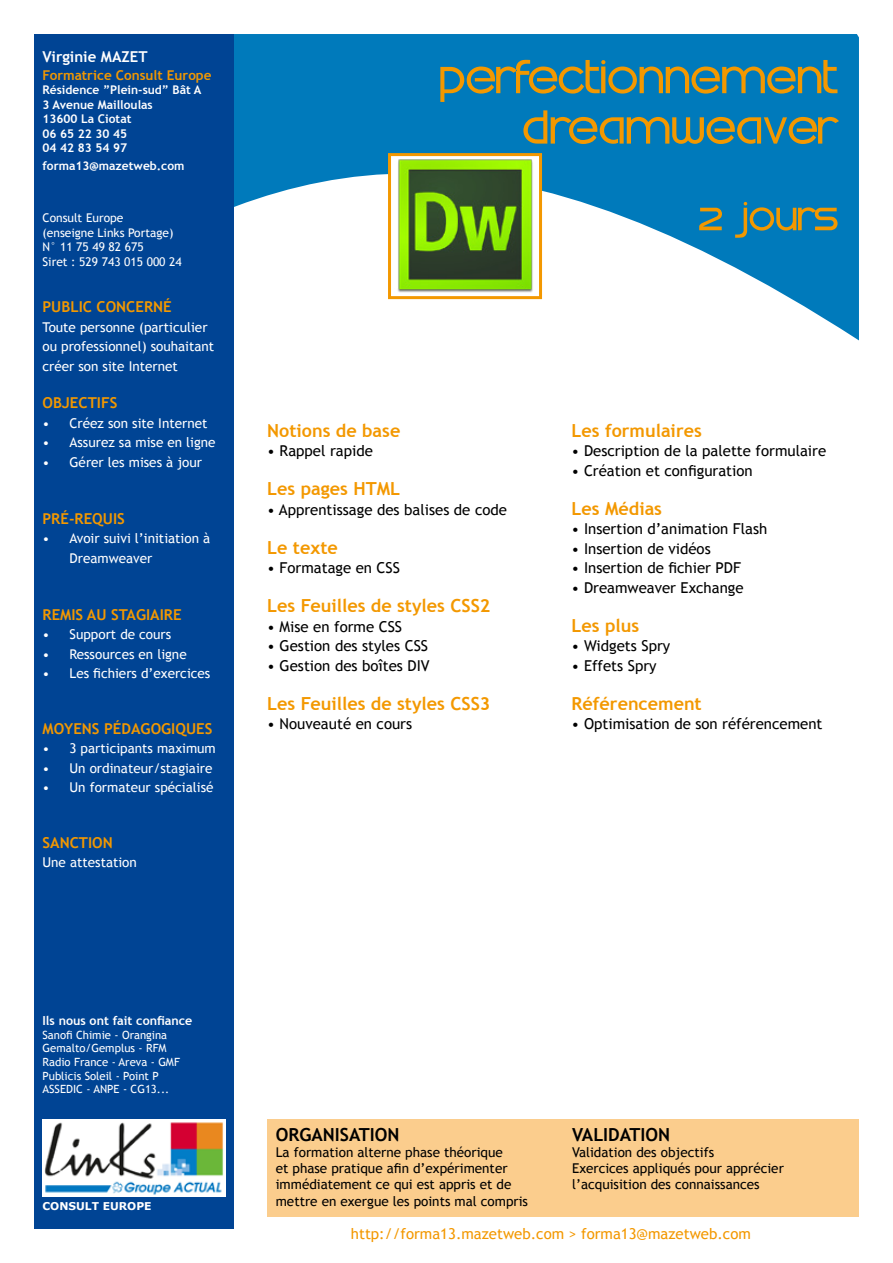
<style>
.page{position:relative;width:893px;height:1263px;background:#fff}
.page>*{position:absolute;margin:0;border:0;box-sizing:border-box;transform-origin:0 0}
.t1{font:700 18px "Trebuchet MS";color:#f39800}
.t2{font:700 18px "Trebuchet MS";color:#000}
.t3{font:15px "Trebuchet MS";color:#000}
.t4{font:700 15px "Trebuchet MS";color:#f39800}
.t5{font:15px "Trebuchet MS";color:#f39800}
.t6{font:700 15px "Trebuchet MS";color:#fff}
.t7{font:13.5px/19.5px "Trebuchet MS";color:#fff}
.t8{font:13.5px/16.2px "Trebuchet MS";color:#000}
.t9{font:700 13.5px "Trebuchet MS";color:#f39800}
.t10{font:700 12.45px "Trebuchet MS";color:#fff}
.t11{font:700 12px/14.4px "Trebuchet MS";color:#fff}
.t12{font:12px/14.4px "Trebuchet MS";color:#fff}
.t13{font:11.25px/13.6px "Trebuchet MS";color:#fff}
.t14{font:700 10.8px "Verdana";color:#fff}
</style>
<div class="page">
<svg style="left:234px;top:34px;width:625px;height:306px;fill:#007abb"></svg>
<div style="left:34px;top:34px;width:200px;height:1195px;background:#004494"></div>
<img style="left:43px;top:1120px;width:182px;height:76px">
<svg style="left:699px;top:202px;width:138px;height:36px;background:#3a818d"></svg>
<div style="left:267px;top:1119px;width:592px;height:98px;background:#fbcd8d"></div>
<svg style="left:523px;top:110px;width:316px;height:34px;background:#4b8380"></svg>
<svg style="left:440px;top:60px;width:397px;height:42px;background:#408188"></svg>
<div style="left:389px;top:155px;width:151px;height:143px;background:#fff"></div>
<img style="left:398px;top:159px;width:135px;height:134px">
<div style="left:388px;top:153px;width:154px;height:146px;border:3px solid #f39800"></div>
<p class="t6" style="left:43px;top:47px;width:107px">Virginie MAZET</p>
<p class="t9" style="left:43px;top:67px;width:171px">Formatrice Consult Europe</p>
<p class="t11" style="left:43px;top:83px;width:160px">Résidence ”Plein-sud” Bât A<br>3 Avenue Mailloulas<br>13600 La Ciotat<br>06 65 22 30 45<br>04 42 83 54 97</p>
<p class="t11" style="left:43px;top:159px;width:144px">forma13@mazetweb.com</p>
<p class="t12" style="left:43px;top:211px;width:141px">Consult Europe<br>(enseigne Links Portage)<br>N° 11 75 49 82 675<br>Siret : 529 743 015 000 24</p>
<p class="t4" style="left:43px;top:298px;width:131px">PUBLIC CONCERNÉ</p>
<p class="t7" style="left:43px;top:317px;width:173px">Toute personne (particulier ou professionnel) souhaitant créer son site Internet</p>
<p class="t4" style="left:43px;top:394px;width:76px">OBJECTIFS</p>
<p class="t7" style="left:43px;top:413px;width:166px">• Créez son site Internet</p>
<p class="t7" style="left:43px;top:433px;width:175px">• Assurez sa mise en ligne</p>
<p class="t7" style="left:43px;top:452px;width:161px">• Gérer les mises à jour</p>
<p class="t4" style="left:43px;top:509px;width:84px">PRÉ-REQUIS</p>
<p class="t7" style="left:70px;top:529px;width:142px;text-indent:-27px">• Avoir suivi l’initiation à<br>Dreamweaver</p>
<p class="t4" style="left:43px;top:605px;width:141px">REMIS AU STAGIAIRE</p>
<p class="t7" style="left:43px;top:625px;width:130px">• Support de cours</p>
<p class="t7" style="left:43px;top:644px;width:146px">• Ressources en ligne</p>
<p class="t7" style="left:43px;top:664px;width:169px">• Les fichiers d’exercices</p>
<p class="t4" style="left:43px;top:719px;width:41px">Moyens</p>
<p class="t4" style="left:104px;top:719px;width:37px">pé dagogiques</p>
<p class="t7" style="left:43px;top:739px;width:175px">• 3 participants maximum</p>
<p class="t7" style="left:43px;top:758px;width:171px">• Un ordinateur/stagiaire</p>
<p class="t7" style="left:43px;top:778px;width:172px">• Un formateur spécialisé</p>
<p class="t4" style="left:43px;top:833px;width:72px">SANCTION</p>
<p class="t7" style="left:43px;top:853px;width:96px">Une attestation</p>
<p class="t1" style="left:267px;top:419px;width:135px">Notions de base</p>
<p class="t3" style="left:267px;top:442px;width:107px">• Rappel rapide</p>
<p class="t1" style="left:267px;top:477px;width:134px">Les pages HTML</p>
<p class="t3" style="left:267px;top:500px;width:241px">• Apprentissage des balises de code</p>
<p class="t1" style="left:267px;top:536px;width:72px">Le texte</p>
<p class="t3" style="left:267px;top:559px;width:134px">• Formatage en CSS</p>
<p class="t1" style="left:267px;top:594px;width:225px">Les Feuilles de styles CSS2</p>
<p class="t3" style="left:267px;top:617px;width:136px">• Mise en forme CSS</p>
<p class="t3" style="left:267px;top:637px;width:162px">• Gestion des styles CSS</p>
<p class="t3" style="left:267px;top:656px;width:164px">• Gestion des boîtes DIV</p>
<p class="t1" style="left:267px;top:692px;width:225px">Les Feuilles de styles CSS3</p>
<p class="t3" style="left:267px;top:715px;width:146px">• Nouveauté en cours</p>
<p class="t1" style="left:572px;top:419px;width:132px">Les formulaires</p>
<p class="t3" style="left:572px;top:442px;width:256px">• Description de la palette formulaire</p>
<p class="t3" style="left:572px;top:461px;width:183px">• Création et configuration</p>
<p class="t1" style="left:572px;top:497px;width:92px">Les Médias</p>
<p class="t3" style="left:572px;top:520px;width:197px">• Insertion d’animation Flash</p>
<p class="t3" style="left:572px;top:539px;width:141px">• Insertion de vidéos</p>
<p class="t3" style="left:572px;top:559px;width:171px">• Insertion de fichier PDF</p>
<p class="t3" style="left:572px;top:578px;width:173px">• Dreamweaver Exchange</p>
<p class="t1" style="left:572px;top:614px;width:69px">Les plus</p>
<p class="t3" style="left:572px;top:637px;width:100px">• Widgets Spry</p>
<p class="t3" style="left:572px;top:656px;width:87px">• Effets Spry</p>
<p class="t1" style="left:572px;top:692px;width:132px">Référencement</p>
<p class="t3" style="left:572px;top:715px;width:252px">• Optimisation de son référencement</p>
<p class="t10" style="left:43px;top:1013px;width:151px">Ils nous ont fait confiance</p>
<p class="t13" style="left:43px;top:1028px;width:139px">Sanofi Chimie - Orangina<br>Gemalto/Gemplus - RFM<br>Radio France - Areva - GMF<br>Publicis Soleil - Point P<br>ASSEDIC - ANPE - CG13...</p>
<p class="t14" style="left:43px;top:1199px;width:111px">CONSULT EUROPE</p>
<p class="t2" style="left:276px;top:1123px;width:125px">ORGANISATION</p>
<p class="t8" style="left:276px;top:1144px;width:254px">La formation alterne phase théorique<br>et phase pratique afin d’expérimenter immédiatement ce qui est appris et de mettre en exergue les points mal compris</p>
<p class="t2" style="left:572px;top:1123px;width:100px">VALIDATION</p>
<p class="t8" style="left:572px;top:1144px;width:213px">Validation des objectifs<br>Exercices appliqués pour apprécier l’acquisition des connaissances</p>
<p class="t5" style="left:351px;top:1224px;width:401px">http://forma13.mazetweb.com &gt; forma13@mazetweb.com</p>
</div>
